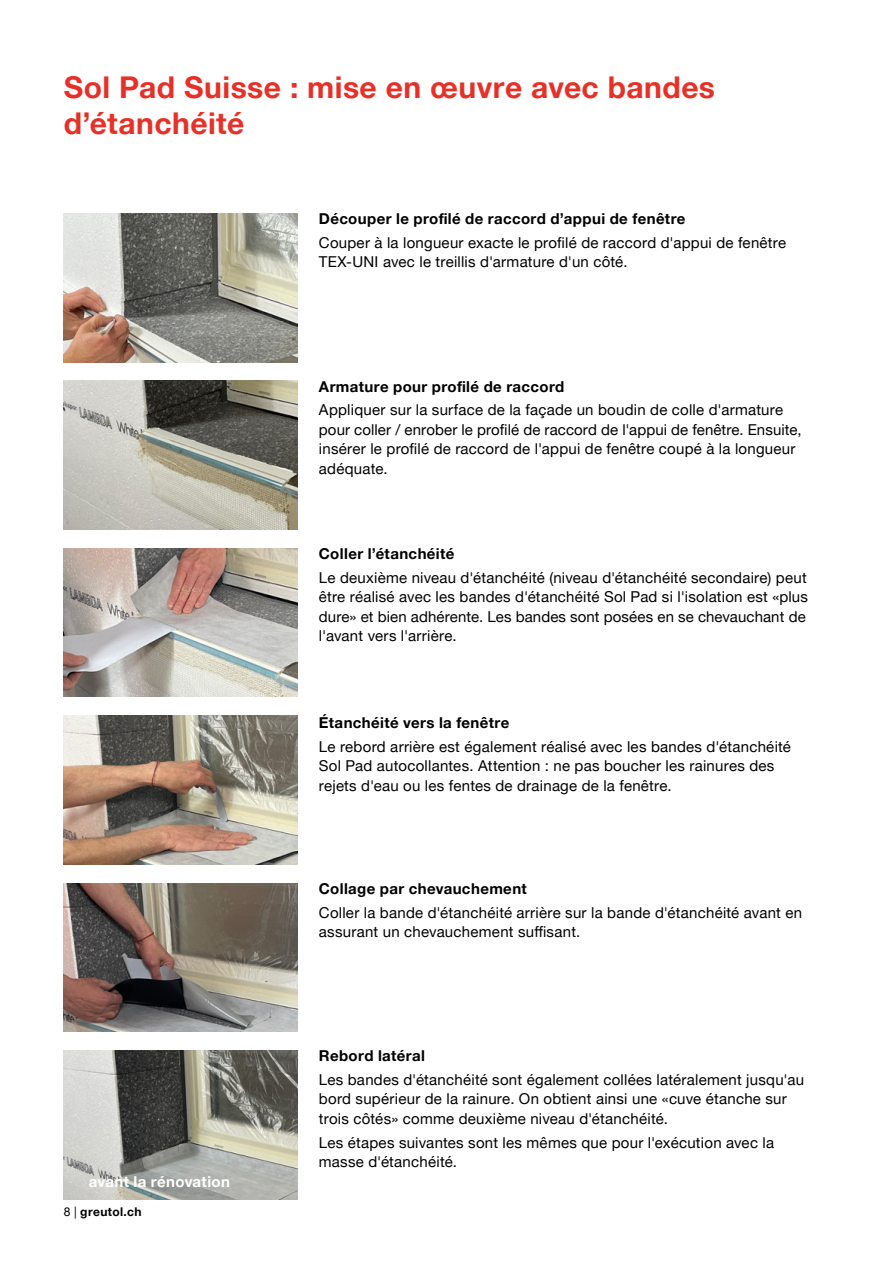
<style>
.page{position:relative;width:893px;height:1263px;background:#fff}
.page>*{position:absolute;margin:0;border:0;box-sizing:border-box;transform-origin:0 0}
.t1{font:700 30px/36px "Helvetica Neue LTW1 G";letter-spacing:.015em;color:#e73027}
.t2{font:15px/19.5px "Helvetica Neue LTW1 G";letter-spacing:.015em;color:#000}
.t3{font:700 15px "Helvetica Neue LTW1 G";letter-spacing:.025em;color:#000}
.t4{font:700 15px "Helvetica Neue LTW1 G";letter-spacing:.025em;color:#fff}
.t5{font:700 12px "Helvetica Neue LTW1 G";letter-spacing:.035em;color:#000}
.s1{font-weight:400}
</style>
<div class="page">
<img style="left:64px;top:213px;width:234px;height:149px">
<img style="left:64px;top:1050px;width:234px;height:149px">
<img style="left:64px;top:883px;width:234px;height:149px">
<img style="left:64px;top:548px;width:234px;height:149px">
<img style="left:64px;top:716px;width:234px;height:148px">
<img style="left:64px;top:381px;width:234px;height:148px">
<h1 class="t1" style="left:64px;top:69px;width:653px">Sol Pad Suisse : mise en œuvre avec bandes d’étanchéité</h1>
<p class="t3" style="left:319px;top:210px;width:368px">Découper le profilé de raccord d’appui de fenêtre</p>
<p class="t2" style="left:319px;top:233px;width:469px">Couper à la longueur exacte le profilé de raccord d'appui de fenêtre<br>TEX-UNI avec le treillis d'armature d'un côté.</p>
<p class="t3" style="left:319px;top:377px;width:247px">Armature pour profilé de raccord</p>
<p class="t2" style="left:319px;top:400px;width:484px">Appliquer sur la surface de la façade un boudin de colle d'armature pour coller / enrober le profilé de raccord de l'appui de fenêtre. Ensuite, insérer le profilé de raccord de l'appui de fenêtre coupé à la longueur adéquate.</p>
<p class="t3" style="left:319px;top:544px;width:137px">Coller l’étanchéité</p>
<p class="t2" style="left:319px;top:567px;width:490px">Le deuxième niveau d'étanchéité (niveau d'étanchéité secondaire) peut être réalisé avec les bandes d'étanchéité Sol Pad si l'isolation est «plus dure» et bien adhérente. Les bandes sont posées en se chevauchant de l'avant vers l'arrière.</p>
<p class="t3" style="left:319px;top:713px;width:192px">Étanchéité vers la fenêtre</p>
<p class="t2" style="left:319px;top:736px;width:474px">Le rebord arrière est également réalisé avec les bandes d'étanchéité<br>Sol Pad autocollantes. Attention : ne pas boucher les rainures des rejets d'eau ou les fentes de drainage de la fenêtre.</p>
<p class="t3" style="left:319px;top:879px;width:209px">Collage par chevauchement</p>
<p class="t2" style="left:319px;top:902px;width:485px">Coller la bande d'étanchéité arrière sur la bande d'étanchéité avant en assurant un chevauchement suffisant.</p>
<p class="t4" style="left:89px;top:1172px;width:143px">avant la rénovation</p>
<p class="t5" style="left:64px;top:1204px;width:79px"><span class="s1">8 |</span> greutol.ch</p>
<p class="t3" style="left:319px;top:1046px;width:108px">Rebord latéral</p>
<p class="t2" style="left:319px;top:1070px;width:487px">Les bandes d'étanchéité sont également collées latéralement jusqu'au bord supérieur de la rainure. On obtient ainsi une «cuve étanche sur trois côtés» comme deuxième niveau d'étanchéité.</p>
<p class="t2" style="left:319px;top:1132px;width:457px">Les étapes suivantes sont les mêmes que pour l'exécution avec la masse d'étanchéité.</p>
</div>
